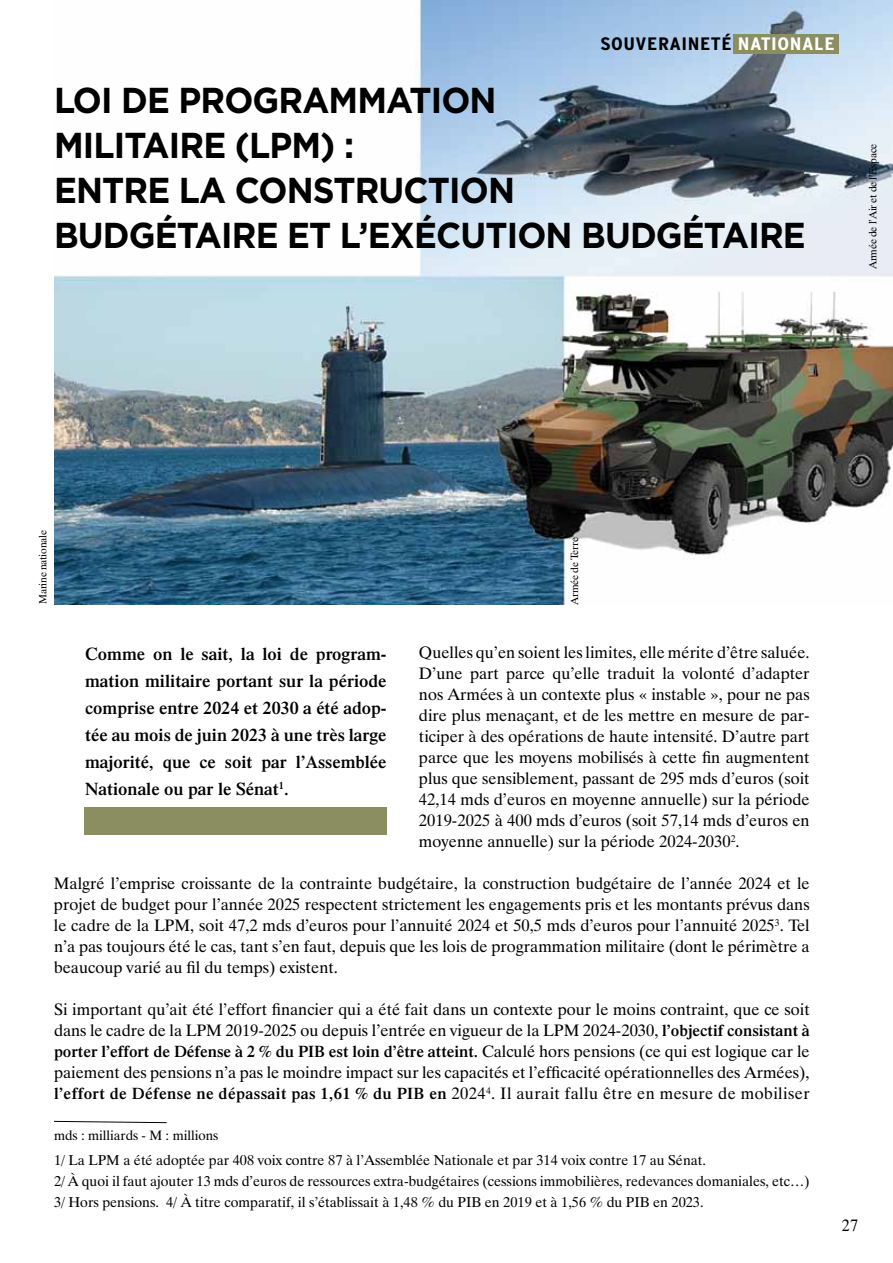
<style>
.page{position:relative;width:893px;height:1263px;background:#fff}
.page>*{position:absolute;margin:0;border:0;box-sizing:border-box;transform-origin:0 0}
.t1{font:700 36px/45px "Gotham";letter-spacing:-.025em;color:#000;scale:.95 1}
.t2{font:600 18px/27px "Dutch 801 BT";color:#000;text-align:justify}
.t3{font:700 condensed 18px "Interstate";letter-spacing:.025em;color:#000;scale:1.2 1}
.t4{font:16.5px/21px "Dutch 801 BT";color:#000;text-align:justify}
.t5{font:16.5px "Dutch 801 BT";color:#000;scale:.95 1}
.t6{font:14.25px/21px "Dutch 801 BT";color:#000}
.t7{font:13.5px "Dutch 801 BT";color:#000}
.t8{font:10.5px "Dutch 801 BT";letter-spacing:-.025em;color:#000}
.s1{color:#fff}
.s2{font-weight:600}
</style>
<div class="page">
<img style="left:54px;top:0;width:839px;height:605px">
<div style="left:734px;top:34px;width:105px;height:19px;background:#8b8e60"></div>
<div style="left:84px;top:807px;width:302px;height:27px;background:#8b8e60"></div>
<svg style="left:54px;top:1120px;width:113px;height:3px"></svg>
<p class="t3" style="left:600px;top:33px;width:197px">SOUVERAINETÉ <span class="s1">NATIONALE</span></p>
<h1 class="t1" style="left:54px;top:77px;width:793px">LOI DE PROGRAMMATION<br>MILITAIRE (LPM) :<br>ENTRE LA CONSTRUCTION<br>BUDGÉTAIRE ET L’EXÉCUTION BUDGÉTAIRE</h1>
<p class="t8" style="left:866px;top:269px;width:127px;rotate:-90deg">Armée de l’Air et de l’Espace</p>
<p class="t8" style="left:36px;top:604px;width:75px;rotate:-90deg">Marine nationale</p>
<p class="t8" style="left:568px;top:605px;width:69px;rotate:-90deg">Armée de Terre</p>
<p class="t4" style="left:419px;top:642px;width:392px">Quelles qu’en soient les limites, elle mérite d’être saluée.<br>D’une part parce qu’elle traduit la volonté d’adapter nos Armées à un contexte plus « instable », pour ne pas dire plus menaçant, et de les mettre en mesure de par&shy;ticiper à des opérations de haute intensité. D’autre part parce que les moyens mobilisés à cette fin augmentent plus que sensiblement, passant de 295 mds d’euros (soit 42,14 mds d’euros en moyenne annuelle) sur la période 2019-2025 à 400 mds d’euros (soit 57,14 mds d’euros en moyenne annuelle) sur la période 2024-2030<sup>2</sup>.</p>
<p class="t4" style="left:54px;top:873px;width:757px">Malgré l’emprise croissante de la contrainte budgétaire, la construction budgétaire de l’année 2024 et le projet de budget pour l’année 2025 respectent strictement les engagements pris et les montants prévus dans le cadre de la LPM, soit 47,2 mds d’euros pour l’annuité 2024 et 50,5 mds d’euros pour l’annuité 2025<sup>3</sup>. Tel n’a pas toujours été le cas, tant s’en faut, depuis que les lois de programmation militaire (dont le périmètre a beaucoup varié au fil du temps) existent.</p>
<p class="t4" style="left:54px;top:999px;width:757px">Si important qu’ait été l’effort financier qui a été fait dans un contexte pour le moins contraint, que ce soit dans le cadre de la LPM 2019-2025 ou depuis l’entrée en vigueur de la LPM 2024-2030, <span class="s2">l’objectif consistant à porter l’effort de Défense à 2 % du PIB est loin d’être atteint.</span> Calculé hors pensions (ce qui est logique car le paiement des pensions n’a pas le moindre impact sur les capacités et l’efficacité opérationnelles des Armées), <span class="s2">l’effort de Défense ne dépassait pas 1,61 % du PIB en</span> 2024<sup>4</sup>. Il aurait fallu être en mesure de mobiliser</p>
<p class="t2" style="left:85px;top:640px;width:303px">Comme on le sait, la loi de program&shy;mation militaire portant sur la période comprise entre 2024 et 2030 a été adop&shy;tée au mois de juin 2023 à une très large majorité, que ce soit par l’Assemblée Nationale ou par le Sénat<sup>1</sup>.</p>
<p class="t7" style="left:54px;top:1127px;width:166px">mds : milliards - M : millions</p>
<p class="t6" style="left:54px;top:1149px;width:757px">1/ La LPM a été adoptée par 408 voix contre 87 à l’Assemblée Nationale et par 314 voix contre 17 au Sénat.<br>2/ à quoi il faut ajouter 13 mds d’euros de ressources extra-budgétaires (cessions immobilières, redevances domaniales, etc…)<br>3/ Hors pensions. 4/ à titre comparatif, il s’établissait à 1,48 % du PIB en 2019 et à 1,56 % du PIB en 2023.</p>
<p class="t5" style="left:842px;top:1215px;width:18px">27</p>
</div>
